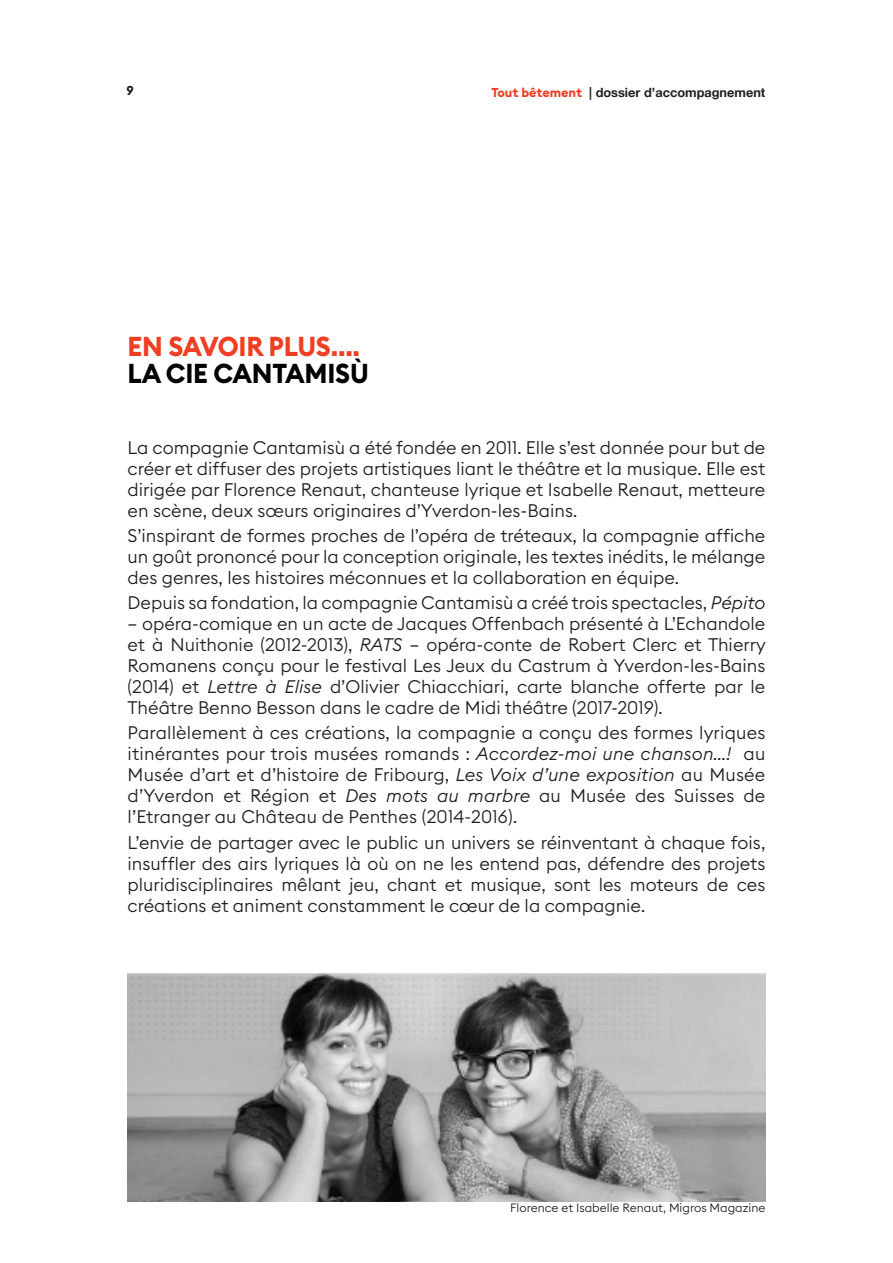
<style>
.page{position:relative;width:893px;height:1263px;background:#fff}
.page>*{position:absolute;margin:0;border:0;box-sizing:border-box;transform-origin:0 0}
.t1{font:700 27px "Euclid Square";letter-spacing:-.01em;color:#ef3e22}
.t2{font:700 27px "Euclid Square";letter-spacing:-.01em;color:#000}
.normal_liste{font:300 18px/21px "Euclid Square";color:#231f20;text-align:justify}
.t3{font:700 12.75px "Helvetica Neue";color:#231f20}
.t4{font:700 12.75px "Euclid Square";color:#231f20}
.t5{font:300 12px "Euclid Square";color:#231f20}
.s1{font-family:"Euclid Square";color:#ef3e22}
.s2{font-style:italic}
</style>
<div class="page">
<img style="left:128px;top:974px;width:637px;height:228px">
<p class="t4" style="left:126px;top:83px;width:9px">9</p>
<p class="t3" style="left:491px;top:83px;width:275px"><span class="s1">Tout bêtement</span> | dossier d’accompagnement</p>
<p class="t1" style="left:128px;top:329px;width:234px">EN SAVOIR PLUS....</p>
<p class="t2" style="left:128px;top:356px;width:243px">LA CIE CANTAMISÙ</p>
<p class="normal_liste" style="left:128px;top:436px;width:639px">La compagnie Cantamisù a été fondée en 2011. Elle s’est donnée pour but de créer et diffuser des projets artistiques liant le théâtre et la musique. Elle est dirigée par Florence Renaut, chanteuse lyrique et Isabelle Renaut, metteure en scène, deux sœurs originaires d’Yverdon-les-Bains.</p>
<p class="normal_liste" style="left:128px;top:525px;width:639px">S’inspirant de formes proches de l’opéra de tréteaux, la compagnie affiche un goût prononcé pour la conception originale, les textes inédits, le mélange des genres, les histoires méconnues et la collaboration en équipe.</p>
<p class="normal_liste" style="left:128px;top:592px;width:639px">Depuis sa fondation, la compagnie Cantamisù a créé trois spectacles, <span class="s2">Pépito</span></p>
<p class="normal_liste" style="left:128px;top:613px;width:640px">– opéra-comique en un acte de Jacques Offenbach présenté à L’Echandole et à Nuithonie (2012-2013), <span class="s2">RATS</span> – opéra-conte de Robert Clerc et Thierry Romanens conçu pour le festival Les Jeux du Castrum à Yverdon-les-Bains (2014) et <span class="s2">Lettre à Elise</span> d’Olivier Chiacchiari, carte blanche offerte par le Théâtre Benno Besson dans le cadre de Midi théâtre (2017-2019).</p>
<p class="normal_liste" style="left:128px;top:722px;width:639px">Parallèlement à ces créations, la compagnie a conçu des formes lyriques itinérantes pour trois musées romands : <span class="s2">Accordez-moi une chanson…!</span> au Musée d’art et d’histoire de Fribourg, <span class="s2">Les Voix d’une exposition</span> au Musée d’Yverdon et Région et <span class="s2">Des mots au marbre</span> au Musée des Suisses de l’Etranger au Château de Penthes (2014-2016).</p>
<p class="normal_liste" style="left:128px;top:832px;width:639px">L’envie de partager avec le public un univers se réinventant à chaque fois, insuffler des airs lyriques là où on ne les entend pas, défendre des projets pluridisciplinaires mêlant jeu, chant et musique, sont les moteurs de ces créations et animent constamment le cœur de la compagnie.</p>
<p class="t5" style="left:510px;top:1200px;width:257px">Florence et Isabelle Renaut, Migros Magazine</p>
</div>
